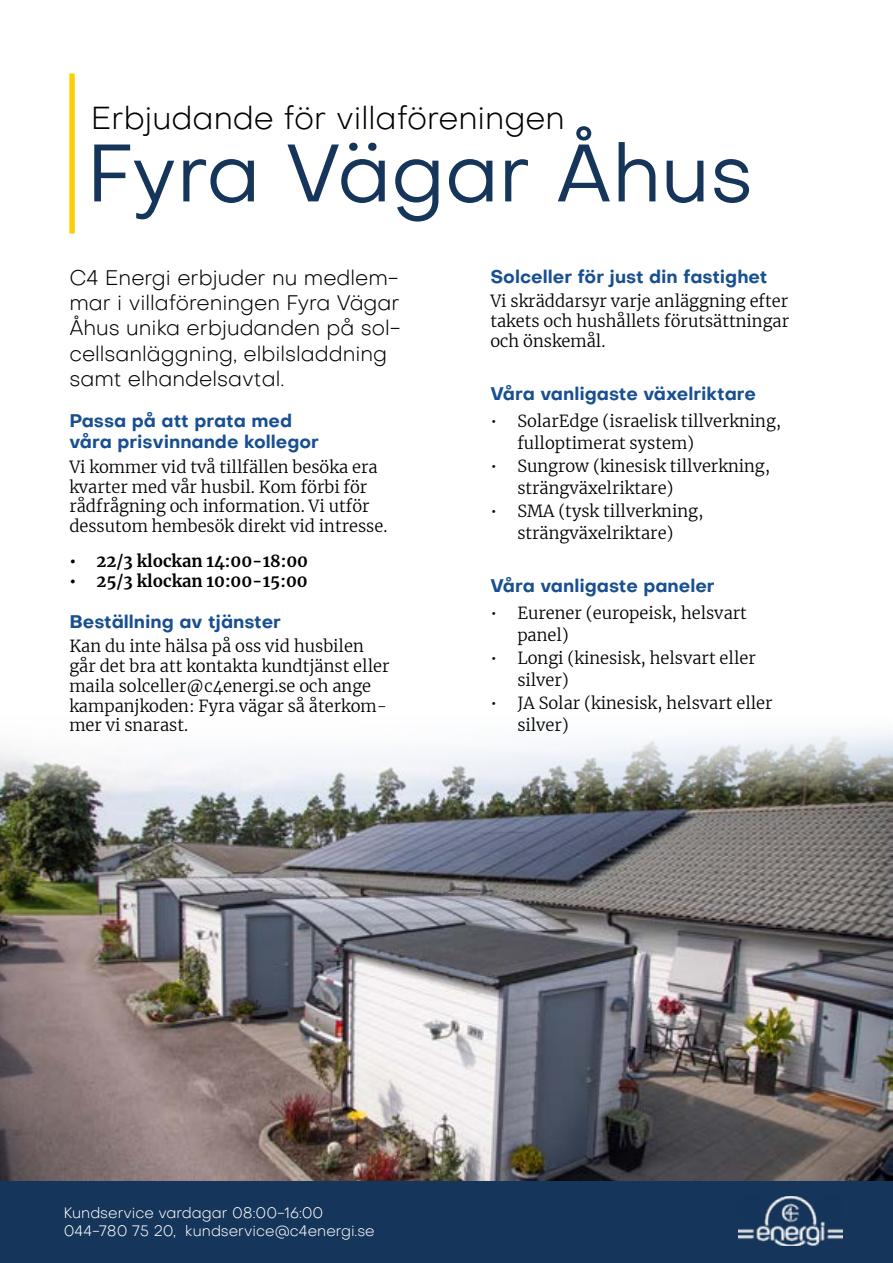
<style>
.page{position:relative;width:893px;height:1263px;background:#fff}
.page>*{position:absolute;margin:0;border:0;box-sizing:border-box;transform-origin:0 0}
.t1{font:80.7px "Objective";color:#16355a}
.t2{font:300 31.65px "Objective";color:#000}
.t3{font:300 21px/25.2px "Objective";color:#000}
.t4{font:700 18px/21.6px "Objective";color:#184f90}
.t5{font:300 16.5px/19.8px "Merriweather";color:#000}
.t6{font:700 16.5px "Merriweather";color:#000}
.t7{font:300 15px/18px "Objective";color:#fff}
</style>
<div class="page">
<div style="left:0;top:905px;width:893px;height:358px;background:#16355a"></div>
<img style="left:738px;top:1196px;width:104px;height:50px">
<div style="left:69px;top:73px;width:6px;height:160px;background:#ffcd02"></div>
<img style="left:0;top:731px;width:893px;height:450px">
<h2 class="t2" style="left:91px;top:97px;width:475px">Erbjudande för villaföreningen</h2>
<h1 class="t1" style="left:87px;top:120px;width:668px">Fyra Vägar Åhus</h1>
<p class="t3" style="left:69px;top:265px;width:333px">C4 Energi erbjuder nu medlem&shy;mar i villaföreningen Fyra Vägar<br>Åhus unika erbjudanden på sol&shy;cellsanläggning, elbilsladdning samt elhandelsavtal.</p>
<p class="t4" style="left:490px;top:266px;width:278px">Solceller för just din fastighet</p>
<p class="t5" style="left:490px;top:291px;width:300px;text-align:justify">Vi skräddarsyr varje anläggning efter takets och hushållets förutsättningar och önskemål.</p>
<p class="t4" style="left:490px;top:382px;width:267px">Våra vanligaste växelriktare</p>
<p class="t5" style="left:517px;top:409px;width:266px;line-height:22.5px;text-indent:-27px">• SolarEdge (israelisk tillverkning, fulloptimerat system)</p>
<p class="t5" style="left:517px;top:454px;width:254px;line-height:22.5px;text-indent:-27px">• Sungrow (kinesisk tillverkning, strängväxelriktare)</p>
<p class="t5" style="left:490px;top:499px;width:215px;line-height:22.5px;text-align:center">• SMA (tysk tillverkning, strängväxelriktare)</p>
<p class="t4" style="left:490px;top:574px;width:226px">Våra vanligaste paneler</p>
<p class="t5" style="left:517px;top:601px;width:231px;line-height:22.5px;text-indent:-27px">• Eurener (europeisk, helsvart panel)</p>
<p class="t5" style="left:517px;top:646px;width:240px;line-height:22.5px;text-indent:-27px">• Longi (kinesisk, helsvart eller silver)</p>
<p class="t5" style="left:517px;top:691px;width:257px;line-height:22.5px;text-indent:-27px">• JA Solar (kinesisk, helsvart eller silver)</p>
<p class="t4" style="left:69px;top:409px;width:251px">Passa på att prata med våra prisvinnande kollegor</p>
<p class="t5" style="left:69px;top:456px;width:320px">Vi kommer vid två tillfällen besöka era kvarter med vår husbil. Kom förbi för rådfrågning och information. Vi utför dessutom hembesök direkt vid intresse.</p>
<p class="t6" style="left:69px;top:549px;width:240px">• 22/3 klockan 14:00-18:00</p>
<p class="t6" style="left:69px;top:569px;width:240px">• 25/3 klockan 10:00-15:00</p>
<p class="t4" style="left:69px;top:610px;width:213px">Beställning av tjänster</p>
<p class="t5" style="left:69px;top:636px;width:322px">Kan du inte hälsa på oss vid husbilen går det bra att kontakta kundtjänst eller maila solceller@c4energi.se och ange kampanjkoden: Fyra vägar så återkom&shy;mer vi snarast.</p>
<p class="t7" style="left:64px;top:1203px;width:312px">Kundservice vardagar 08:00-16:00<br>044-780 75 20, kundservice@c4energi.se</p>
</div>
